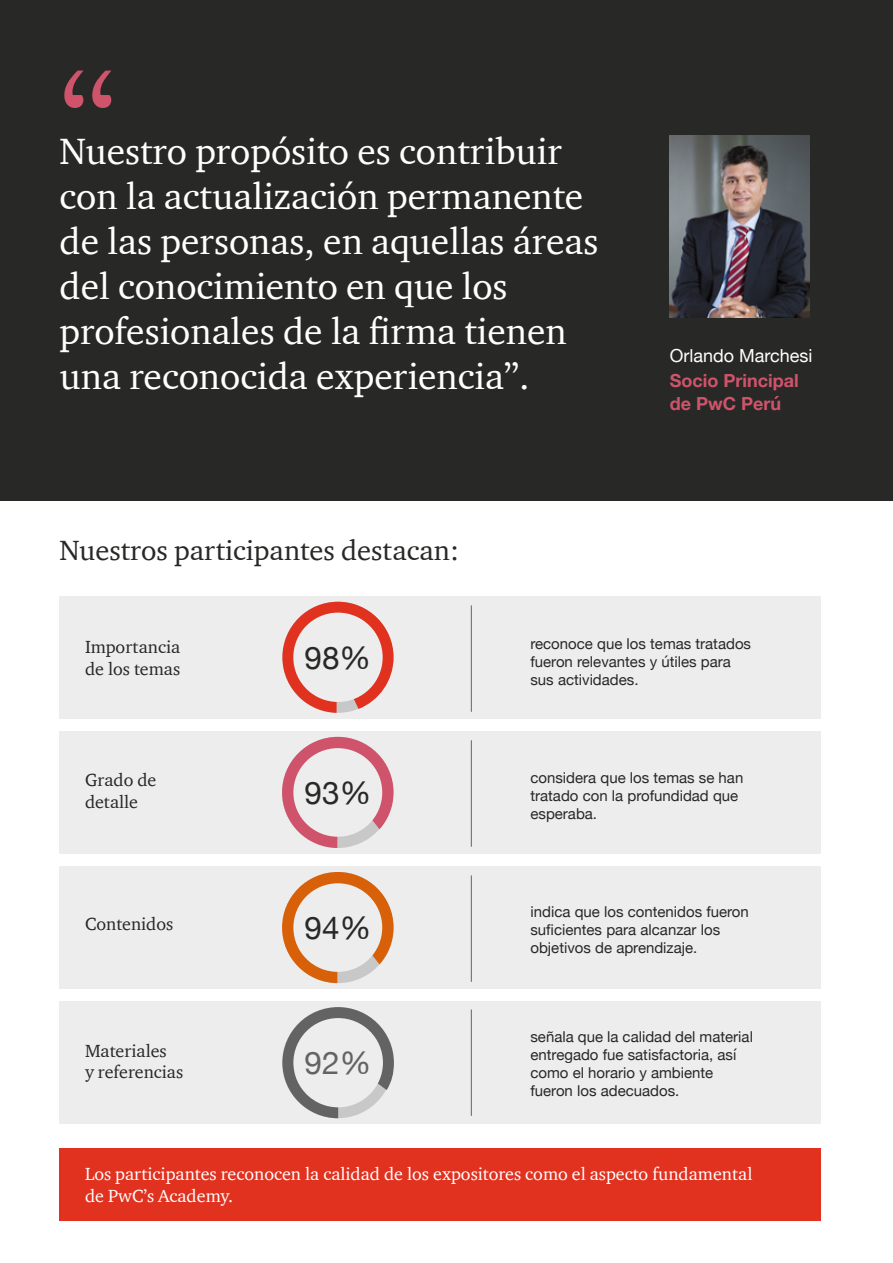
<style>
.page{position:relative;width:893px;height:1263px;background:#fff}
.page>*{position:absolute;margin:0;border:0;box-sizing:border-box;transform-origin:0 0}
.t1{font:138px "ITC Charter Com";color:#cf546b}
.t2{font:37.5px/45px "ITC Charter Com";color:#fff}
.t3{font:31.5px "Helvetica Neue";color:#282827}
.t4{font:31.5px "ITC Charter Com";color:#646363}
.t5{font:31.5px "Helvetica Neue";color:#646363}
.t6{font:28.5px "ITC Charter Com";color:#282827}
.t7{font:18px/21.6px "ITC Charter Com";color:#fff}
.t8{font:18px/21.6px "ITC Charter Com";color:#282827}
.t9{font:700 18px/22.5px "Helvetica Neue";color:#cf546b}
.t10{font:18px "Helvetica Neue";color:#fff}
.t11{font:15px/18px "Helvetica Neue";color:#282827}
</style>
<div class="page">
<div style="left:60px;top:596px;width:761px;height:123px;background:#ededed"></div>
<div style="left:60px;top:731px;width:761px;height:122px;background:#ededed"></div>
<div style="left:60px;top:866px;width:761px;height:123px;background:#ededed"></div>
<div style="left:60px;top:1001px;width:761px;height:123px;background:#ededed"></div>
<div style="left:60px;top:1148px;width:761px;height:72px;background:#e1311f"></div>
<svg style="left:282px;top:737px;width:112px;height:111px"></svg>
<svg style="left:282px;top:872px;width:112px;height:111px"></svg>
<svg style="left:282px;top:602px;width:112px;height:111px"></svg>
<div style="left:0;top:0;width:893px;height:501px;background:#282827"></div>
<svg style="left:282px;top:1007px;width:112px;height:111px"></svg>
<hr style="left:471px;top:605px;width:1px;height:107px;background:#646363">
<hr style="left:471px;top:740px;width:1px;height:107px;background:#646363">
<hr style="left:471px;top:875px;width:1px;height:107px;background:#646363">
<hr style="left:471px;top:1009px;width:1px;height:107px;background:#646363">
<img style="left:670px;top:136px;width:140px;height:182px">
<h1 class="t1" style="left:60px;top:37px;width:57px">“</h1>
<h2 class="t2" style="left:60px;top:128px;width:540px">Nuestro propósito es contribuir con la actualización permanente de las personas, en aquellas áreas del conocimiento en que los profesionales de la firma tienen una reconocida experiencia”.</h2>
<h3 class="t6" style="left:60px;top:533px;width:401px">Nuestros participantes destacan:</h3>
<p class="t10" style="left:670px;top:342px;width:144px">Orlando Marchesi</p>
<p class="t9" style="left:670px;top:370px;width:130px">Socio Principal de PwC Perú</p>
<p class="t8" style="left:85px;top:636px;width:97px">Importancia de los temas</p>
<h3 class="t3" style="left:305px;top:635px;width:68px">98%</h3>
<p class="t11" style="left:530px;top:635px;width:222px">reconoce que los temas tratados fueron relevantes y útiles para sus actividades.</p>
<p class="t8" style="left:85px;top:769px;width:73px">Grado de detalle</p>
<h3 class="t3" style="left:305px;top:769px;width:68px">93%</h3>
<p class="t11" style="left:530px;top:769px;width:214px">considera que los temas se han tratado con la profundidad que esperaba.</p>
<p class="t8" style="left:85px;top:913px;width:90px">Contenidos</p>
<h3 class="t3" style="left:305px;top:905px;width:68px">94%</h3>
<p class="t11" style="left:530px;top:903px;width:220px">indica que los contenidos fueron suficientes para alcanzar los objetivos de aprendizaje.</p>
<p class="t8" style="left:85px;top:1039px;width:100px">Materiales<br>y referencias</p>
<h3 class="t4" style="left:307px;top:1036px;width:63px">92%</h3>
<h3 class="t5" style="left:305px;top:1040px;width:68px">92%</h3>
<p class="t11" style="left:530px;top:1029px;width:224px">señala que la calidad del material entregado fue satisfactoria, así como el horario y ambiente fueron los adecuados.</p>
<p class="t7" style="left:85px;top:1163px;width:669px">Los participantes reconocen la calidad de los expositores como el aspecto fundamental de PwC’s Academy.</p>
</div>
